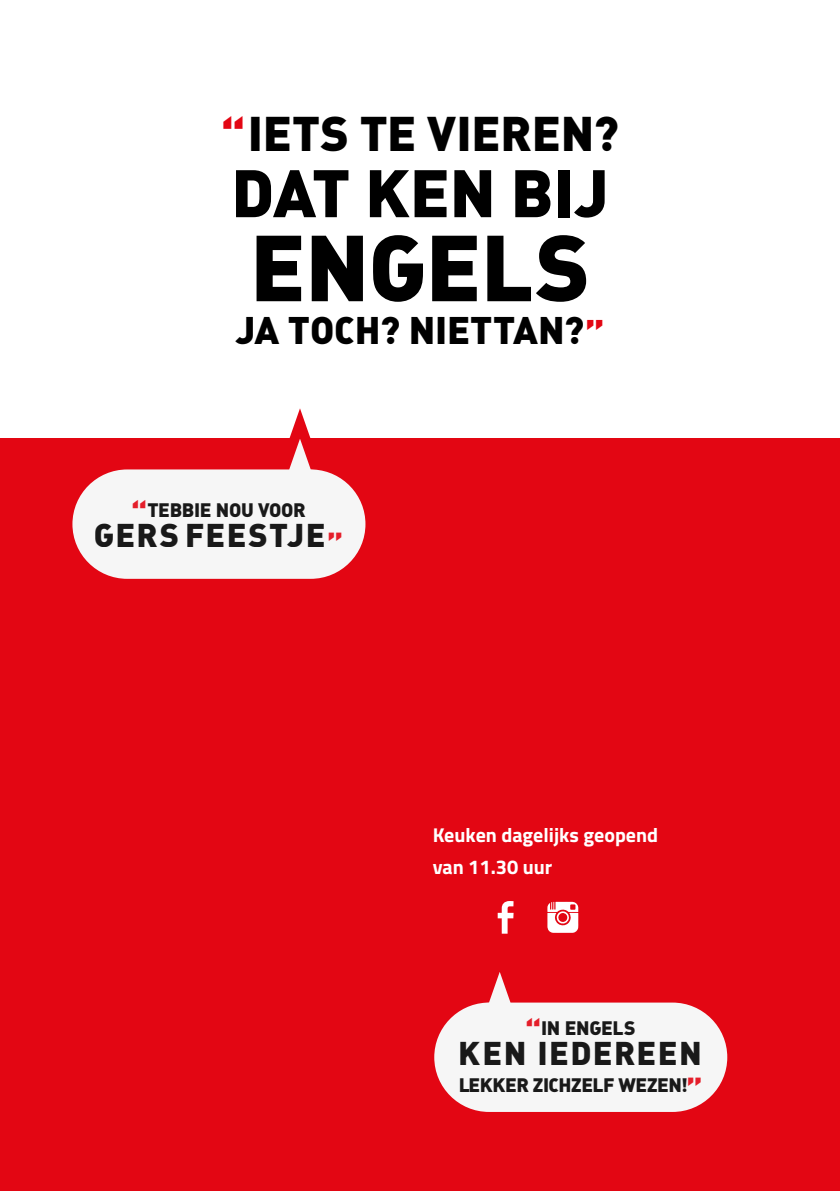
<style>
.page{position:relative;width:840px;height:1191px;background:#fff}
.page>*{position:absolute;margin:0;border:0;box-sizing:border-box;transform-origin:0 0}
.t1{font:92px "DIN Black Alternate";letter-spacing:-.01em;color:#000}
.t2{font:66px "DIN Black Alternate";letter-spacing:-.005em;color:#000}
.t3{font:48px "DIN Black Alternate";color:#000}
.t4{font:38px "DIN Black Alternate";letter-spacing:-.005em;color:#000}
.t5{font:32.4px "DIN Black Alternate";letter-spacing:.045em;color:#000}
.t6{font:700 20px/32px "Titillium";color:#fff}
.t7{font:19.2px "DIN Black Alternate";letter-spacing:-.02em;color:#000}
.s1{color:#e30613}
.s2{font-size:31.4px;color:#e30613}
</style>
<div class="page">
<div style="left:0;top:439px;width:839px;height:752px;background:#e30613"></div>
<svg style="left:497px;top:901px;width:16px;height:25px"></svg>
<svg style="left:547px;top:901px;width:31px;height:25px"></svg>
<svg style="left:57px;top:408px;width:323px;height:171px"></svg>
<svg style="left:434px;top:926px;width:294px;height:186px"></svg>
<h3 class="t3" style="left:221px;top:101px;width:399px"><span class="s1">“</span>IETS TE VIEREN?</h3>
<h2 class="t2" style="left:231px;top:149px;width:379px">DAT KEN BIJ</h2>
<h1 class="t1" style="left:250px;top:206px;width:341px">ENGELS</h1>
<h3 class="t4" style="left:235px;top:304px;width:370px">JA TOCH? NIETTAN?<span class="s1">”</span></h3>
<p class="t7" style="left:131px;top:497px;width:176px"><span class="s2">“</span>TEBBIE NOU VOOR</p>
<h3 class="t5" style="left:94px;top:513px;width:251px">GERS FEESTJE<sub>”</sub></h3>
<p class="t6" style="left:432px;top:818px;width:227px">Keuken dagelijks geopend van 11.30 uur</p>
<p class="t7" style="left:525px;top:1015px;width:112px"><span class="s2">“</span>IN ENGELS</p>
<h3 class="t5" style="left:458px;top:1031px;width:244px">KEN IEDEREEN</h3>
<p class="t7" style="left:458px;top:1072px;width:246px">LEKKER ZICHZELF WEZEN!<span class="s2">”</span></p>
</div>
